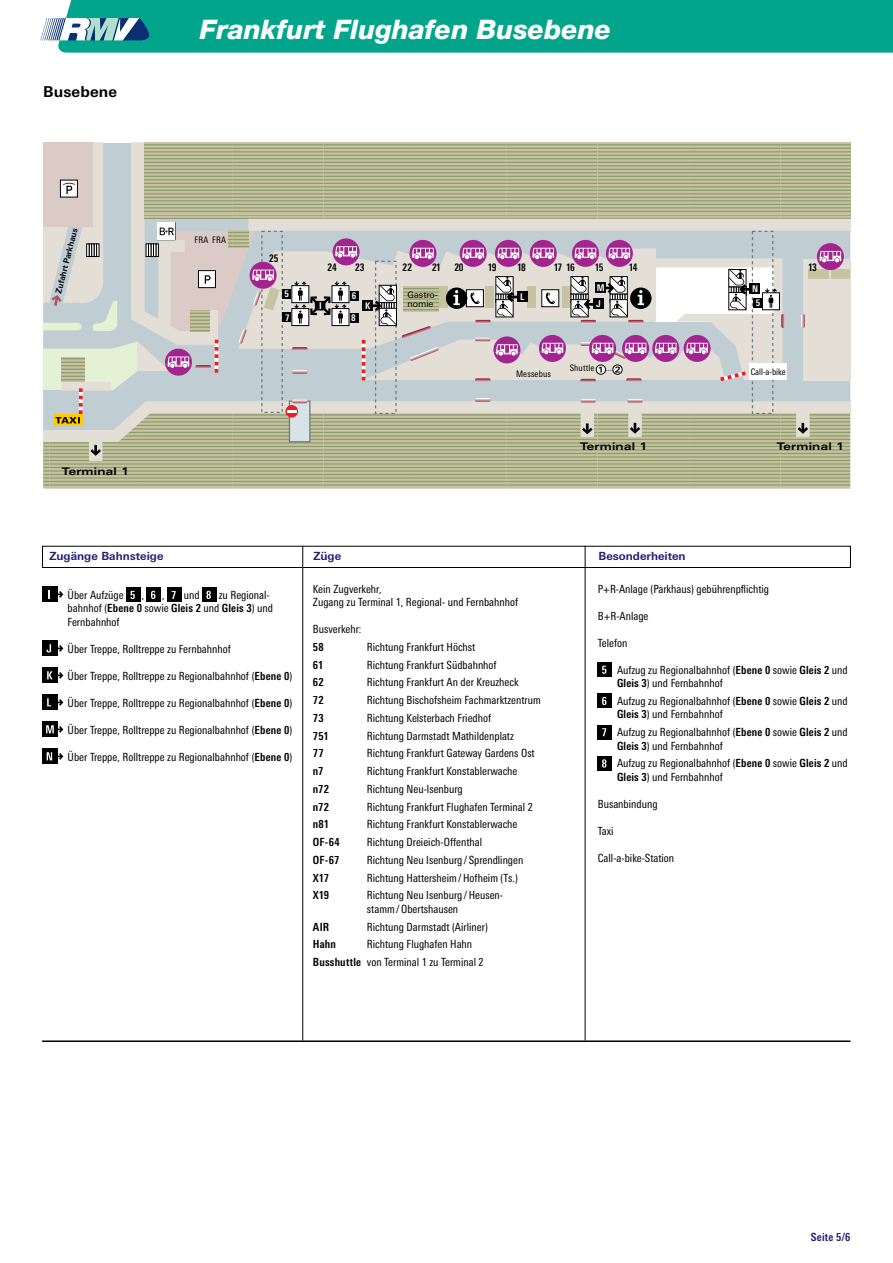
<style>
.page{position:relative;width:893px;height:1263px;background:#fff}
.page>*{position:absolute;margin:0;border:0;box-sizing:border-box;transform-origin:0 0}
.t1{font:italic 800 27px "Helvetica Neue LT Pro";color:#fff}
.t2{font:700 15px "Linotype Univers Basic";letter-spacing:.01em;color:#000}
.t3{font:condensed 11.25px/13.5px "Linotype Univers";color:#000}
.t4{font:700 condensed 11.25px "Linotype Univers";letter-spacing:.01em;color:#000}
.t5{font:700 11.25px "Linotype Univers Basic";color:#232176}
.t6{font:700 condensed 11.25px "Linotype Univers";letter-spacing:.025em;color:#232176}
.t7{font:700 10.5px "Linotype Univers Extd";letter-spacing:.02em;color:#000}
.t8{font:700 condensed 10.5px "Linotype Univers";letter-spacing:-.08em;color:#000;scale:.95 1}
.t9{font:700 condensed 9.3px/16.4px "Linotype Univers";color:#fff;scale:1.04 1}
.t10{font:condensed 9px "Linotype Univers";letter-spacing:.02em;color:#000}
.t11{font:9px/9px "Linotype Univers Basic";color:#000}
.t12{font:condensed 9px "Linotype Univers";color:#000}
.t13{font:700 8.25px "Linotype Univers Basic";color:#000;scale:.95 1}
.s1{font-weight:700}
</style>
<div class="page">
<svg style="left:40px;top:0;width:853px;height:53px;background:#0ea790"></svg>
<div style="left:42px;top:546px;width:809px;height:22px;border:1px solid #000"></div>
<hr style="left:302px;top:546px;width:1px;height:494px;background:#000">
<hr style="left:585px;top:546px;width:1px;height:494px;background:#000">
<hr style="left:42px;top:1040px;width:808px;height:2px;background:#000">
<div style="left:42px;top:587px;width:15px;height:15px;background:#000"></div>
<svg style="left:48px;top:590px;width:2px;height:8px"></svg>
<svg style="left:57px;top:591px;width:6px;height:7px"></svg>
<div style="left:126px;top:588px;width:14px;height:14px;background:#000"></div>
<svg style="left:130px;top:591px;width:5px;height:8px"></svg>
<div style="left:147px;top:588px;width:14px;height:14px;background:#000"></div>
<svg style="left:151px;top:591px;width:4px;height:8px"></svg>
<div style="left:167px;top:588px;width:14px;height:14px;background:#000"></div>
<svg style="left:172px;top:591px;width:4px;height:8px"></svg>
<div style="left:202px;top:588px;width:14px;height:14px;background:#000"></div>
<svg style="left:206px;top:591px;width:5px;height:8px"></svg>
<div style="left:42px;top:641px;width:15px;height:15px;background:#000"></div>
<svg style="left:47px;top:644px;width:16px;height:8px"></svg>
<div style="left:42px;top:668px;width:15px;height:15px;background:#000"></div>
<svg style="left:47px;top:671px;width:16px;height:8px"></svg>
<div style="left:42px;top:695px;width:15px;height:15px;background:#000"></div>
<svg style="left:47px;top:698px;width:16px;height:8px"></svg>
<div style="left:42px;top:722px;width:15px;height:15px;background:#000"></div>
<svg style="left:46px;top:725px;width:17px;height:8px"></svg>
<div style="left:42px;top:749px;width:15px;height:15px;background:#000"></div>
<svg style="left:47px;top:752px;width:16px;height:8px"></svg>
<div style="left:598px;top:663px;width:14px;height:14px;background:#000"></div>
<svg style="left:602px;top:666px;width:4px;height:8px"></svg>
<div style="left:598px;top:694px;width:14px;height:14px;background:#000"></div>
<svg style="left:602px;top:697px;width:4px;height:8px"></svg>
<div style="left:598px;top:725px;width:14px;height:14px;background:#000"></div>
<svg style="left:602px;top:728px;width:4px;height:8px"></svg>
<div style="left:598px;top:756px;width:14px;height:14px;background:#000"></div>
<svg style="left:602px;top:759px;width:4px;height:9px"></svg>
<svg style="left:43px;top:456px;width:807px;height:32px;background:#b1b48d"></svg>
<div style="left:89px;top:440px;width:13px;height:21px;background:#e3dfd6"></div>
<svg style="left:43px;top:142px;width:807px;height:314px;background:#c4c3b7"></svg>
<h2 class="t2" style="left:43px;top:83px;width:75px">Busebene</h2>
<p class="t13" style="left:54px;top:292px;width:72px;rotate:-76deg">Zufahrt Parkhaus</p>
<p class="t7" style="left:62px;top:465px;width:69px">Terminal 1</p>
<h1 class="t1" style="left:200px;top:13px;width:413px">Frankfurt Flughafen Busebene</h1>
<p class="t10" style="left:194px;top:234px;width:33px">FRA FRA</p>
<p class="t8" style="left:269px;top:252px;width:11px">25</p>
<p class="t8" style="left:327px;top:261px;width:11px">24</p>
<p class="t8" style="left:355px;top:261px;width:11px">23</p>
<p class="t8" style="left:403px;top:261px;width:11px">22</p>
<p class="t8" style="left:432px;top:261px;width:11px">21</p>
<p class="t8" style="left:454px;top:261px;width:11px">20</p>
<p class="t8" style="left:488px;top:261px;width:11px">19</p>
<p class="t8" style="left:517px;top:261px;width:11px">18</p>
<p class="t8" style="left:554px;top:261px;width:24px">17 16</p>
<p class="t8" style="left:595px;top:261px;width:11px">15</p>
<p class="t8" style="left:629px;top:261px;width:11px">14</p>
<p class="t8" style="left:808px;top:261px;width:11px">13</p>
<p class="t11" style="left:408px;top:290px;width:32px">Gastro&shy;nomie</p>
<p class="t9" style="left:520px;top:288px;width:6px">L</p>
<p class="t9" style="left:596px;top:279px;width:10px">M<br>J</p>
<p class="t9" style="left:752px;top:282px;width:9px;line-height:14.1px;text-align:center">N<br>5</p>
<p class="t9" style="left:285px;top:286px;width:6px">5</p>
<p class="t9" style="left:352px;top:288px;width:6px">6</p>
<p class="t9" style="left:285px;top:309px;width:6px">7</p>
<p class="t9" style="left:351px;top:309px;width:6px">8</p>
<p class="t9" style="left:319px;top:297px;width:4px">I</p>
<p class="t9" style="left:365px;top:297px;width:6px">K</p>
<p class="t10" style="left:516px;top:369px;width:36px">Messebus</p>
<p class="t10" style="left:570px;top:363px;width:26px">Shuttle</p>
<p class="t10" style="left:606px;top:363px;width:8px">...</p>
<p class="t12" style="left:751px;top:367px;width:37px">Call-a-bike</p>
<p class="t7" style="left:580px;top:440px;width:69px">Terminal 1</p>
<p class="t7" style="left:777px;top:440px;width:69px">Terminal 1</p>
<p class="t5" style="left:49px;top:550px;width:116px">Zugänge Bahnsteige</p>
<p class="t5" style="left:313px;top:550px;width:29px">Züge</p>
<p class="t5" style="left:598px;top:550px;width:89px">Besonderheiten</p>
<p class="t3" style="left:68px;top:588px;width:58px">Über Aufzüge</p>
<p class="t3" style="left:142px;top:588px;width:4px">,</p>
<p class="t3" style="left:162px;top:588px;width:4px">,</p>
<p class="t3" style="left:184px;top:588px;width:17px">und</p>
<p class="t3" style="left:598px;top:582px;width:173px">P+R-Anlage (Parkhaus) gebührenpflichtig</p>
<p class="t3" style="left:598px;top:609px;width:52px">B+R-Anlage</p>
<p class="t3" style="left:598px;top:636px;width:31px">Telefon</p>
<p class="t3" style="left:617px;top:663px;width:232px">Aufzug zu Regionalbahnhof (<span class="s1">Ebene 0</span> sowie <span class="s1">Gleis 2</span> und<br><span class="s1">Gleis 3</span>) und Fernbahnhof</p>
<p class="t3" style="left:617px;top:694px;width:232px">Aufzug zu Regionalbahnhof (<span class="s1">Ebene 0</span> sowie <span class="s1">Gleis 2</span> und<br><span class="s1">Gleis 3</span>) und Fernbahnhof</p>
<p class="t3" style="left:617px;top:725px;width:232px">Aufzug zu Regionalbahnhof (<span class="s1">Ebene 0</span> sowie <span class="s1">Gleis 2</span> und<br><span class="s1">Gleis 3</span>) und Fernbahnhof</p>
<p class="t3" style="left:617px;top:757px;width:232px">Aufzug zu Regionalbahnhof (<span class="s1">Ebene 0</span> sowie <span class="s1">Gleis 2</span> und<br><span class="s1">Gleis 3</span>) und Fernbahnhof</p>
<p class="t3" style="left:598px;top:797px;width:61px">Busanbindung</p>
<p class="t3" style="left:598px;top:824px;width:17px">Taxi</p>
<p class="t3" style="left:598px;top:851px;width:78px">Call-a-bike-Station</p>
<p class="t3" style="left:313px;top:582px;width:207px">Kein Zugverkehr,<br>Zugang zu Terminal 1, Regional- und Fernbahnhof</p>
<p class="t3" style="left:313px;top:622px;width:50px">Busverkehr:</p>
<p class="t4" style="left:313px;top:640px;width:12px">58</p>
<p class="t3" style="left:367px;top:640px;width:110px">Richtung Frankfurt Höchst</p>
<p class="t4" style="left:313px;top:658px;width:12px">61</p>
<p class="t3" style="left:367px;top:658px;width:131px">Richtung Frankfurt Südbahnhof</p>
<p class="t4" style="left:313px;top:676px;width:12px">62</p>
<p class="t3" style="left:367px;top:676px;width:153px">Richtung Frankfurt An der Kreuzheck</p>
<p class="t4" style="left:313px;top:693px;width:12px">72</p>
<p class="t3" style="left:367px;top:693px;width:175px">Richtung Bischofsheim Fachmarktzentrum</p>
<p class="t4" style="left:313px;top:711px;width:12px">73</p>
<p class="t3" style="left:367px;top:711px;width:126px">Richtung Kelsterbach Friedhof</p>
<p class="t4" style="left:313px;top:729px;width:17px">751</p>
<p class="t3" style="left:367px;top:729px;width:148px">Richtung Darmstadt Mathildenplatz</p>
<p class="t4" style="left:313px;top:747px;width:12px">77</p>
<p class="t3" style="left:367px;top:747px;width:169px">Richtung Frankfurt Gateway Gardens Ost</p>
<p class="t4" style="left:313px;top:764px;width:12px">n7</p>
<p class="t3" style="left:367px;top:764px;width:152px">Richtung Frankfurt Konstablerwache</p>
<p class="t4" style="left:313px;top:782px;width:18px">n72</p>
<p class="t3" style="left:367px;top:782px;width:97px">Richtung Neu-lsenburg</p>
<p class="t4" style="left:313px;top:800px;width:18px">n72</p>
<p class="t3" style="left:367px;top:800px;width:167px">Richtung Frankfurt Flughafen Terminal 2</p>
<p class="t4" style="left:313px;top:818px;width:18px">n81</p>
<p class="t3" style="left:367px;top:818px;width:152px">Richtung Frankfurt Konstablerwache</p>
<p class="t4" style="left:313px;top:835px;width:28px">OF-64</p>
<p class="t3" style="left:367px;top:835px;width:117px">Richtung Dreieich-Offenthal</p>
<p class="t4" style="left:313px;top:853px;width:28px">OF-67</p>
<p class="t3" style="left:367px;top:853px;width:158px">Richtung Neu Isenburg / Sprendlingen</p>
<p class="t4" style="left:313px;top:871px;width:18px">X17</p>
<p class="t3" style="left:367px;top:871px;width:152px">Richtung Hattersheim/Hofheim (Ts.)</p>
<p class="t4" style="left:313px;top:889px;width:18px">X19</p>
<p class="t3" style="left:367px;top:889px;width:138px">Richtung Neu Isenburg /Heusen&shy;stamm/ -Obertshausen</p>
<p class="t4" style="left:313px;top:920px;width:18px">AIR</p>
<p class="t3" style="left:367px;top:920px;width:122px">Richtung Darmstadt (Airliner)</p>
<p class="t4" style="left:313px;top:938px;width:25px">Hahn</p>
<p class="t3" style="left:68px;top:588px;width:207px;text-indent:151px">zu Regional&shy;bahnhof (<span class="s1">Ebene 0</span> sowie <span class="s1">Gleis 2</span> und <span class="s1">Gleis 3</span>) und<br>Fernbahnhof</p>
<p class="t3" style="left:68px;top:642px;width:165px">Über Treppe, Rolltreppe zu Fernbahnhof</p>
<p class="t3" style="left:68px;top:669px;width:226px">Über Treppe, Rolltreppe zu Regionalbahnhof (<span class="s1">Ebene 0</span>)</p>
<p class="t3" style="left:68px;top:696px;width:226px">Über Treppe, Rolltreppe zu Regionalbahnhof (<span class="s1">Ebene 0</span>)</p>
<p class="t3" style="left:68px;top:723px;width:226px">Über Treppe, Rolltreppe zu Regionalbahnhof (<span class="s1">Ebene 0</span>)</p>
<p class="t3" style="left:68px;top:750px;width:226px">Über Treppe, Rolltreppe zu Regionalbahnhof (<span class="s1">Ebene 0</span>)</p>
<p class="t3" style="left:313px;top:935px;width:172px;line-height:17.7px;text-indent:54px">Richtung Flughafen Hahn<br><span class="s1">Busshuttle</span> von Terminal 1 zu Terminal 2</p>
<p class="t6" style="left:811px;top:1230px;width:41px">Seite 5/6</p>
</div>
